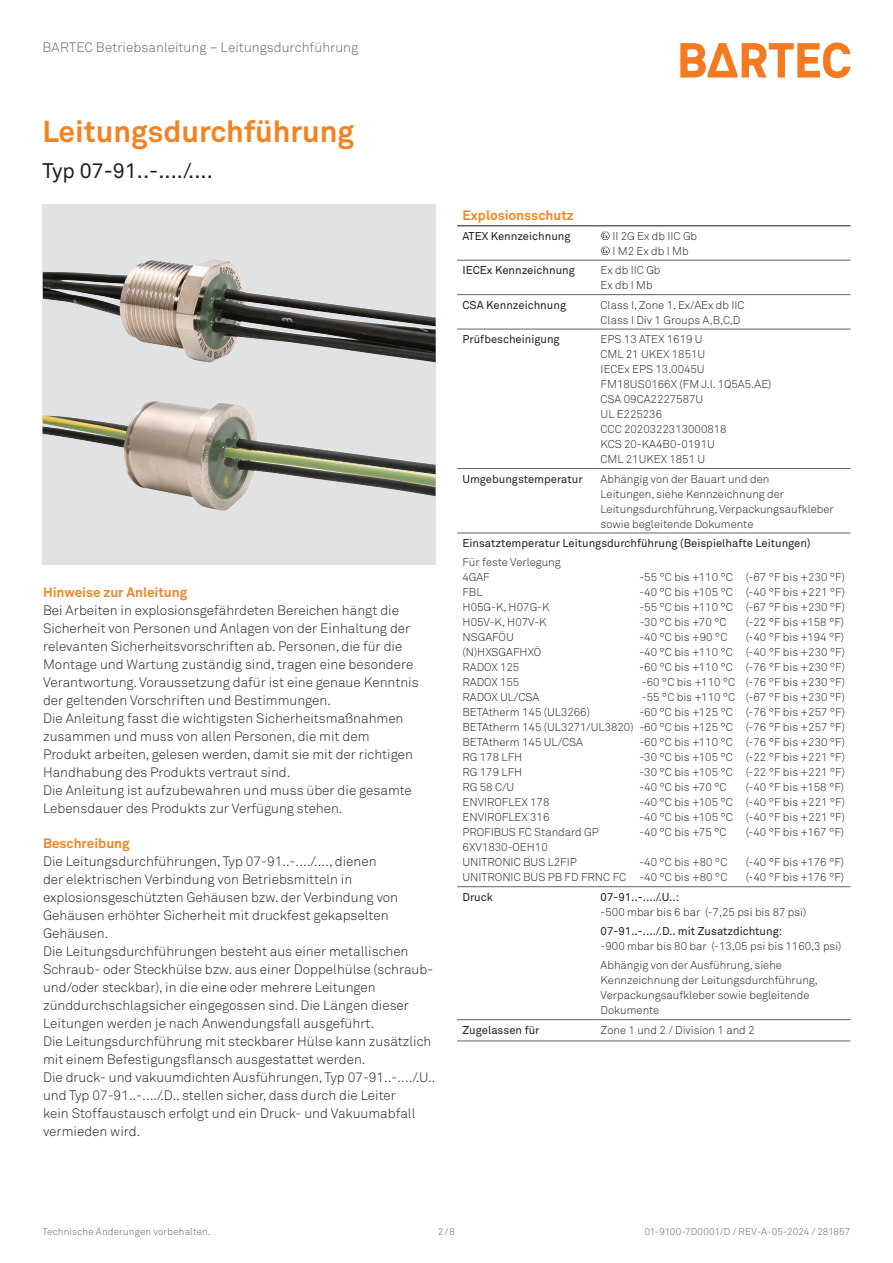
<style>
.page{position:relative;width:893px;height:1263px;background:#fff}
.page>*{position:absolute;margin:0;border:0;box-sizing:border-box;transform-origin:0 0}
.t1{font:700 30px "Akkurat Pro";color:#f58220}
.t2{font:21px "Akkurat Pro";color:#231f20}
.Body_bullets{font:300 13.5px/18px "Akkurat Pro";color:#231f20}
.Body{font:300 13.5px/18px "Akkurat Pro";color:#231f20}
.Headline_1{font:700 13.5px "Akkurat Pro";color:#f58220}
.t3{font:300 13.5px "Akkurat Pro";letter-spacing:.005em;color:#636366}
.t4{font:300 11.25px/15px "Akkurat Pro";color:#231f20}
.t5{font:11.25px "Akkurat Pro";color:#231f20}
.t6{font:300 9.75px "Akkurat Pro";letter-spacing:.015em;color:#636366}
</style>
<div class="page">
<svg style="left:680px;top:43px;width:170px;height:35px"></svg>
<hr style="left:457px;top:225px;width:138px;height:1px;background:#636366">
<hr style="left:595px;top:225px;width:255px;height:1px;background:#636366">
<hr style="left:457px;top:260px;width:138px;height:1px;background:#636366">
<hr style="left:595px;top:260px;width:255px;height:1px;background:#636366">
<hr style="left:457px;top:294px;width:138px;height:1px;background:#636366">
<hr style="left:595px;top:294px;width:255px;height:1px;background:#636366">
<hr style="left:457px;top:329px;width:138px;height:1px;background:#636366">
<hr style="left:595px;top:329px;width:255px;height:1px;background:#636366">
<hr style="left:457px;top:468px;width:138px;height:1px;background:#636366">
<hr style="left:595px;top:468px;width:255px;height:1px;background:#636366">
<hr style="left:457px;top:533px;width:138px;height:1px;background:#636366">
<hr style="left:595px;top:533px;width:255px;height:1px;background:#636366">
<hr style="left:457px;top:886px;width:138px;height:1px;background:#636366">
<hr style="left:595px;top:886px;width:255px;height:1px;background:#636366">
<hr style="left:457px;top:1019px;width:138px;height:1px;background:#636366">
<hr style="left:595px;top:1019px;width:255px;height:1px;background:#636366">
<hr style="left:457px;top:1040px;width:138px;height:1px;background:#636366">
<hr style="left:595px;top:1040px;width:255px;height:1px;background:#636366">
<svg style="left:601px;top:232px;width:9px;height:8px"></svg>
<svg style="left:601px;top:247px;width:9px;height:8px"></svg>
<div style="left:43px;top:204px;width:393px;height:360px;background:#e1e2e4"></div>
<img style="left:43px;top:401px;width:393px;height:109px">
<img style="left:43px;top:259px;width:393px;height:103px">
<p class="t3" style="left:43px;top:39px;width:317px">BARTEC Betriebsanleitung – Leitungsdurchführung</p>
<p class="t1" style="left:43px;top:112px;width:313px">Leitungsdurchführung</p>
<p class="t2" style="left:43px;top:158px;width:172px">Typ 07-91..-..../....</p>
<p class="Headline_1" style="left:43px;top:584px;width:146px">Hinweise zur Anleitung</p>
<p class="Body" style="left:43px;top:602px;width:377px">Bei Arbeiten in explosionsgefährdeten Bereichen hängt die Sicherheit von Personen und Anlagen von der Einhaltung der relevanten Sicherheitsvorschriften ab. Personen, die für die Montage und Wartung zuständig sind, tragen eine besondere Verantwortung. Voraussetzung dafür ist eine genaue Kenntnis der geltenden Vorschriften und Bestimmungen.</p>
<p class="Body" style="left:43px;top:710px;width:371px">Die Anleitung fasst die wichtigsten Sicherheitsmaßnahmen zusammen und muss von allen Personen, die mit dem Produkt arbeiten, gelesen werden, damit sie mit der richtigen Handhabung des Produkts vertraut sind.</p>
<p class="Body" style="left:43px;top:782px;width:370px">Die Anleitung ist aufzubewahren und muss über die gesamte<br>Lebensdauer des Produkts zur Verfügung stehen.</p>
<p class="Headline_1" style="left:43px;top:834px;width:88px">Beschreibung</p>
<p class="Body_bullets" style="left:43px;top:852px;width:357px">Die Leitungsdurchführungen, Typ 07-91..-…./…., dienen der elektrischen Verbindung von Betriebsmitteln in explosionsgeschützten Gehäusen bzw. der Verbindung von Gehäusen erhöhter Sicherheit mit druckfest gekapselten Gehäusen.</p>
<p class="Body_bullets" style="left:43px;top:942px;width:392px">Die Leitungsdurchführungen besteht aus einer metallischen Schraub- oder Steckhülse bzw. aus einer Doppelhülse (schraub&shy;und/oder steckbar), in die eine oder mehrere Leitungen zünddurchschlagsicher eingegossen sind. Die Längen dieser Leitungen werden je nach Anwendungsfall ausgeführt.</p>
<p class="Body_bullets" style="left:43px;top:1032px;width:390px">Die Leitungsdurchführung mit steckbarer Hülse kann zusätzlich mit einem Befestigungsflansch ausgestattet werden.</p>
<p class="Body_bullets" style="left:43px;top:1068px;width:394px">Die druck- und vakuumdichten Ausführungen, Typ 07-91..-…./.U.. und Typ 07-91..-…./.D.. stellen sicher, dass durch die Leiter<br>kein Stoffaustausch erfolgt und ein Druck- und Vakuumabfall vermieden wird.</p>
<p class="Headline_1" style="left:462px;top:207px;width:113px">Explosionsschutz</p>
<p class="t5" style="left:462px;top:229px;width:110px">ATEX Kennzeichnung</p>
<p class="t4" style="left:612px;top:228px;width:86px">II 2G Ex db IIC Gb</p>
<p class="t4" style="left:612px;top:243px;width:78px">I M2 Ex db I Mb</p>
<p class="t5" style="left:462px;top:264px;width:114px">IECEx Kennzeichnung</p>
<p class="t4" style="left:601px;top:263px;width:61px">Ex db IIC Gb</p>
<p class="t4" style="left:601px;top:278px;width:54px">Ex db I Mb</p>
<p class="t5" style="left:462px;top:298px;width:105px">CSA Kennzeichnung</p>
<p class="t4" style="left:601px;top:297px;width:145px">Class I, Zone 1, Ex/AEx db IIC</p>
<p class="t4" style="left:601px;top:312px;width:141px">Class I Div 1 Groups A,B,C,D</p>
<p class="t5" style="left:462px;top:333px;width:99px">Prüfbescheinigung</p>
<p class="t4" style="left:601px;top:332px;width:104px">EPS 13 ATEX 1619 U</p>
<p class="t4" style="left:601px;top:347px;width:106px">CML 21 UKEX 1851U</p>
<p class="t4" style="left:601px;top:362px;width:106px">IECEx EPS 13.0045U</p>
<p class="t4" style="left:601px;top:377px;width:172px">FM18US0166X (FM J.I. 1Q5A5.AE)</p>
<p class="t4" style="left:601px;top:392px;width:104px">CSA 09CA2227587U</p>
<p class="t4" style="left:601px;top:407px;width:63px">UL E225236</p>
<p class="t4" style="left:601px;top:422px;width:128px">CCC 2020322313000818</p>
<p class="t4" style="left:601px;top:437px;width:116px">KCS 20-KA4B0-0191U</p>
<p class="t4" style="left:601px;top:452px;width:106px">CML 21UKEX 1851 U</p>
<p class="t5" style="left:462px;top:472px;width:122px">Umgebungstemperatur</p>
<p class="t4" style="left:601px;top:471px;width:235px">Abhängig von der Bauart und den<br>Leitungen, siehe Kennzeichnung der Leitungsdurchführung, Verpackungsaufkleber sowie begleitende Dokumente</p>
<p class="t5" style="left:462px;top:537px;width:349px">Einsatztemperatur Leitungsdurchführung (Beispielhafte Leitungen)</p>
<p class="t4" style="left:462px;top:555px;width:100px">Für feste Verlegung</p>
<p class="t4" style="left:462px;top:570px;width:29px">4GAF</p>
<p class="t4" style="left:639px;top:570px;width:207px">-55 °C bis +110 °C (-67 °F bis +230 °F)</p>
<p class="t4" style="left:462px;top:585px;width:22px">FBL</p>
<p class="t4" style="left:639px;top:585px;width:207px">-40 °C bis +105 °C (-40 °F bis +221 °F)</p>
<p class="t4" style="left:462px;top:600px;width:89px">H05G-K, H07G-K</p>
<p class="t4" style="left:639px;top:600px;width:207px">-55 °C bis +110 °C (-67 °F bis +230 °F)</p>
<p class="t4" style="left:462px;top:615px;width:86px">H05V-K, H07V-K</p>
<p class="t4" style="left:639px;top:615px;width:89px">-30 °C bis +70 °C</p>
<p class="t4" style="left:746px;top:615px;width:100px">(-22 °F bis +158 °F)</p>
<p class="t4" style="left:462px;top:630px;width:53px">NSGAFÖU</p>
<p class="t4" style="left:639px;top:630px;width:89px">-40 °C bis +90 °C</p>
<p class="t4" style="left:746px;top:630px;width:100px">(-40 °F bis +194 °F)</p>
<p class="t4" style="left:462px;top:645px;width:80px">(N)HXSGAFHXÖ</p>
<p class="t4" style="left:639px;top:645px;width:207px">-40 °C bis +110 °C (-40 °F bis +230 °F)</p>
<p class="t4" style="left:462px;top:660px;width:58px">RADOX 125</p>
<p class="t4" style="left:639px;top:660px;width:207px">-60 °C bis +110 °C (-76 °F bis +230 °F)</p>
<p class="t4" style="left:462px;top:675px;width:58px">RADOX 155</p>
<p class="t4" style="left:642px;top:675px;width:205px">-60 °C bis +110 °C (-76 °F bis +230 °F)</p>
<p class="t4" style="left:462px;top:690px;width:78px">RADOX UL/CSA</p>
<p class="t4" style="left:642px;top:690px;width:205px">-55 °C bis +110 °C (-67 °F bis +230 °F)</p>
<p class="t4" style="left:462px;top:705px;width:129px">BETAtherm 145 (UL3266)</p>
<p class="t4" style="left:639px;top:705px;width:207px">-60 °C bis +125 °C (-76 °F bis +257 °F)</p>
<p class="t4" style="left:462px;top:720px;width:384px">BETAtherm 145 (UL3271/UL3820) -60 °C bis +125 °C (-76 °F bis +257 °F)</p>
<p class="t4" style="left:462px;top:735px;width:122px">BETAtherm 145 UL/CSA</p>
<p class="t4" style="left:639px;top:735px;width:207px">-60 °C bis +110 °C (-76 °F bis +230 °F)</p>
<p class="t4" style="left:462px;top:750px;width:61px">RG 178 LFH</p>
<p class="t4" style="left:639px;top:750px;width:207px">-30 °C bis +105 °C (-22 °F bis +221 °F)</p>
<p class="t4" style="left:462px;top:765px;width:61px">RG 179 LFH</p>
<p class="t4" style="left:639px;top:765px;width:207px">-30 °C bis +105 °C (-22 °F bis +221 °F)</p>
<p class="t4" style="left:462px;top:780px;width:53px">RG 58 C/U</p>
<p class="t4" style="left:639px;top:780px;width:89px">-40 °C bis +70 °C</p>
<p class="t4" style="left:746px;top:780px;width:100px">(-40 °F bis +158 °F)</p>
<p class="t4" style="left:462px;top:795px;width:89px">ENVIROFLEX 178</p>
<p class="t4" style="left:639px;top:795px;width:207px">-40 °C bis +105 °C (-40 °F bis +221 °F)</p>
<p class="t4" style="left:462px;top:810px;width:89px">ENVIROFLEX 316</p>
<p class="t4" style="left:639px;top:810px;width:207px">-40 °C bis +105 °C (-40 °F bis +221 °F)</p>
<p class="t4" style="left:462px;top:825px;width:138px">PROFIBUS FC Standard GP</p>
<p class="t4" style="left:639px;top:825px;width:89px">-40 °C bis +75 °C</p>
<p class="t4" style="left:746px;top:825px;width:100px">(-40 °F bis +167 °F)</p>
<p class="t4" style="left:462px;top:840px;width:87px">6XV1830-OEH10</p>
<p class="t4" style="left:462px;top:855px;width:116px">UNITRONIC BUS L2FIP</p>
<p class="t4" style="left:639px;top:855px;width:89px">-40 °C bis +80 °C</p>
<p class="t4" style="left:746px;top:855px;width:100px">(-40 °F bis +176 °F)</p>
<p class="t4" style="left:462px;top:870px;width:266px">UNITRONIC BUS PB FD FRNC FC -40 °C bis +80 °C</p>
<p class="t4" style="left:746px;top:870px;width:100px">(-40 °F bis +176 °F)</p>
<p class="t5" style="left:462px;top:890px;width:32px">Druck</p>
<p class="t5" style="left:601px;top:890px;width:80px">07-91..-..../.U..:</p>
<p class="t4" style="left:601px;top:904px;width:207px">-500 mbar bis 6 bar (-7,25 psi bis 87 psi)</p>
<p class="t5" style="left:601px;top:924px;width:183px">07-91..-..../.D.. mit Zusatzdichtung:</p>
<p class="t4" style="left:601px;top:939px;width:242px">-900 mbar bis 80 bar (-13,05 psi bis 1160,3 psi)</p>
<p class="t4" style="left:601px;top:958px;width:219px">Abhängig von der Ausführung, siehe Kennzeichnung der Leitungsdurchführung, Verpackungsaufkleber sowie begleitende Dokumente</p>
<p class="t5" style="left:462px;top:1023px;width:79px">Zugelassen für</p>
<p class="t4" style="left:601px;top:1022px;width:156px">Zone 1 und 2 / Division 1 and 2</p>
<p class="t6" style="left:43px;top:1226px;width:170px">Technische Änderungen vorbehalten.</p>
<p class="t6" style="left:438px;top:1226px;width:19px">2/8</p>
<p class="t6" style="left:644px;top:1226px;width:208px">01-9100-7D0001/D / REV-A-05-2024 / 281857</p>
</div>
